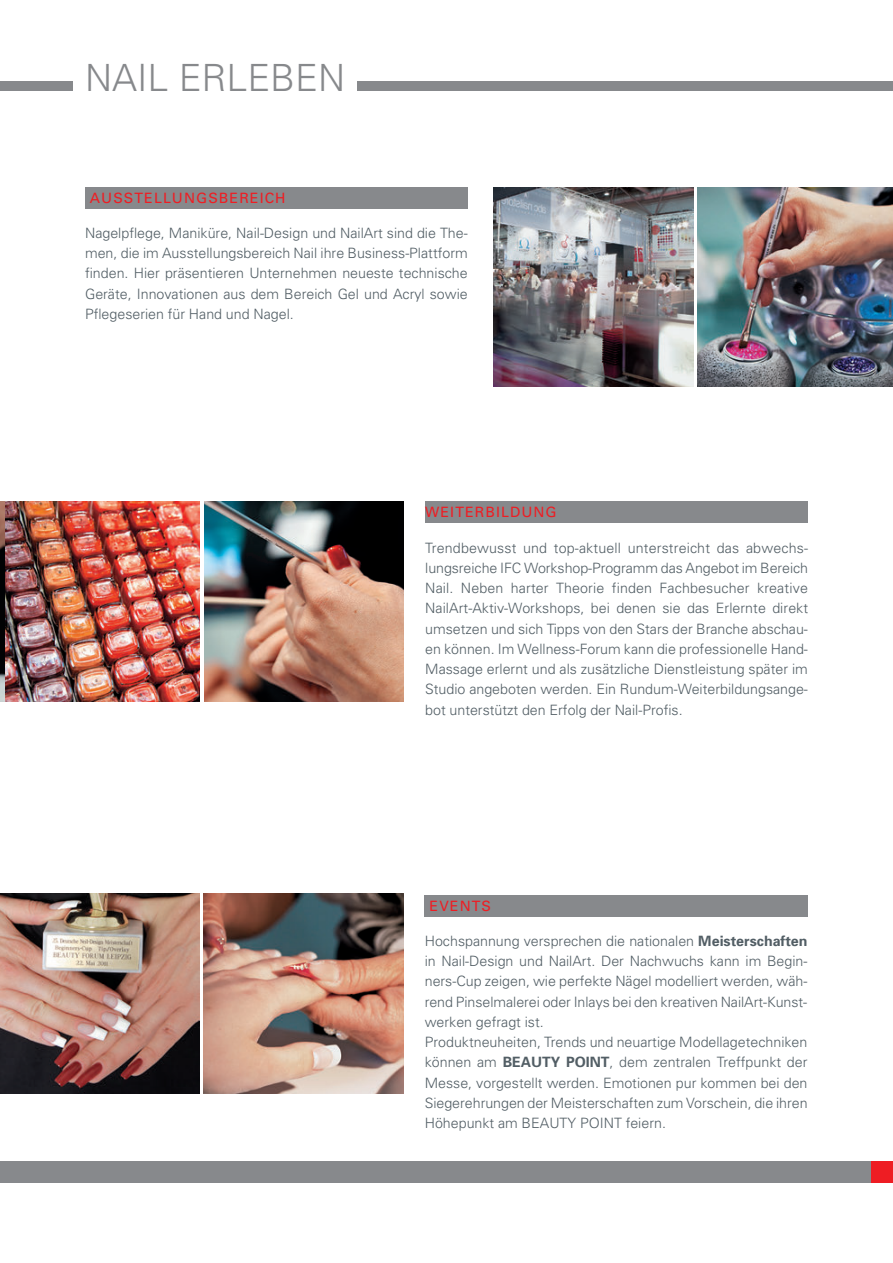
<style>
.page{position:relative;width:893px;height:1263px;background:#fff}
.page>*{position:absolute;margin:0;border:0;box-sizing:border-box;transform-origin:0 0}
.t1{font:300 37.5px "Univers";color:#87898c}
.t2{font:300 14.25px/20.2px "Univers";color:#525e65;text-align:justify}
.t3{font:14.25px "Univers";letter-spacing:.075em;color:#ee1d23}
.s1{font-weight:700}
</style>
<div class="page">
<div style="left:0;top:81px;width:72px;height:9px;background:#87898c"></div>
<div style="left:0;top:1161px;width:893px;height:21px;background:#87898c"></div>
<div style="left:872px;top:1161px;width:21px;height:21px;background:#ee1d23"></div>
<div style="left:357px;top:81px;width:536px;height:9px;background:#87898c"></div>
<div style="left:425px;top:502px;width:383px;height:21px;background:#87898c"></div>
<img style="left:4px;top:502px;width:196px;height:200px">
<img style="left:204px;top:502px;width:200px;height:200px">
<div style="left:424px;top:895px;width:384px;height:21px;background:#87898c"></div>
<img style="left:0;top:893px;width:199px;height:200px">
<img style="left:204px;top:894px;width:200px;height:200px">
<div style="left:85px;top:187px;width:383px;height:21px;background:#87898c"></div>
<img style="left:493px;top:187px;width:200px;height:200px">
<img style="left:697px;top:187px;width:196px;height:200px">
<img style="left:0;top:502px;width:4px;height:200px">
<h1 class="t1" style="left:85px;top:64px;width:262px">NAIL ERLEBEN</h1>
<p class="t3" style="left:90px;top:192px;width:197px">AUSSTELLUNGSBEREICH</p>
<p class="t2" style="left:85px;top:224px;width:384px">Nagelpflege, Maniküre, Nail-Design und NailArt sind die The&shy;men, die im Ausstellungsbereich Nail ihre Business-Plattform finden. Hier präsentieren Unternehmen neueste technische Geräte, Innovationen aus dem Bereich Gel und Acryl sowie Pflegeserien für Hand und Nagel.</p>
<p class="t3" style="left:425px;top:507px;width:133px">WEITERBILDUNG</p>
<p class="t2" style="left:425px;top:539px;width:384px">Trendbewusst und top-aktuell unterstreicht das abwechs&shy;lungsreiche IFC Workshop-Programm das Angebot im Bereich Nail. Neben harter Theorie finden Fachbesucher kreative NailArt-Aktiv-Workshops, bei denen sie das Erlernte direkt umsetzen und sich Tipps von den Stars der Branche abschau&shy;en können. Im Wellness-Forum kann die professionelle Hand-Massage erlernt und als zusätzliche Dienstleistung später im Studio angeboten werden. Ein Rundum-Weiterbildungsange&shy;bot unterstützt den Erfolg der Nail-Profis.</p>
<p class="t3" style="left:430px;top:900px;width:63px">EVENTS</p>
<p class="t2" style="left:425px;top:932px;width:384px;text-align:left">Hochspannung versprechen die nationalen <span class="s1">Meisterschaften </span>in Nail-Design und NailArt. Der Nachwuchs kann im Begin&shy;ners-Cup zeigen, wie perfekte Nägel modelliert werden, wäh&shy;rend Pinselmalerei oder Inlays bei den kreativen NailArt-Kunst&shy;werken gefragt ist.<br>Produktneuheiten, Trends und neuartige Modellagetechniken können am <span class="s1">BEAUTY POINT</span>, dem zentralen Treffpunkt der Messe, vorgestellt werden. Emotionen pur kommen bei den Siegerehrungen der Meisterschaften zum Vorschein, die ihren Höhepunkt am BEAUTY POINT feiern.</p>
</div>
